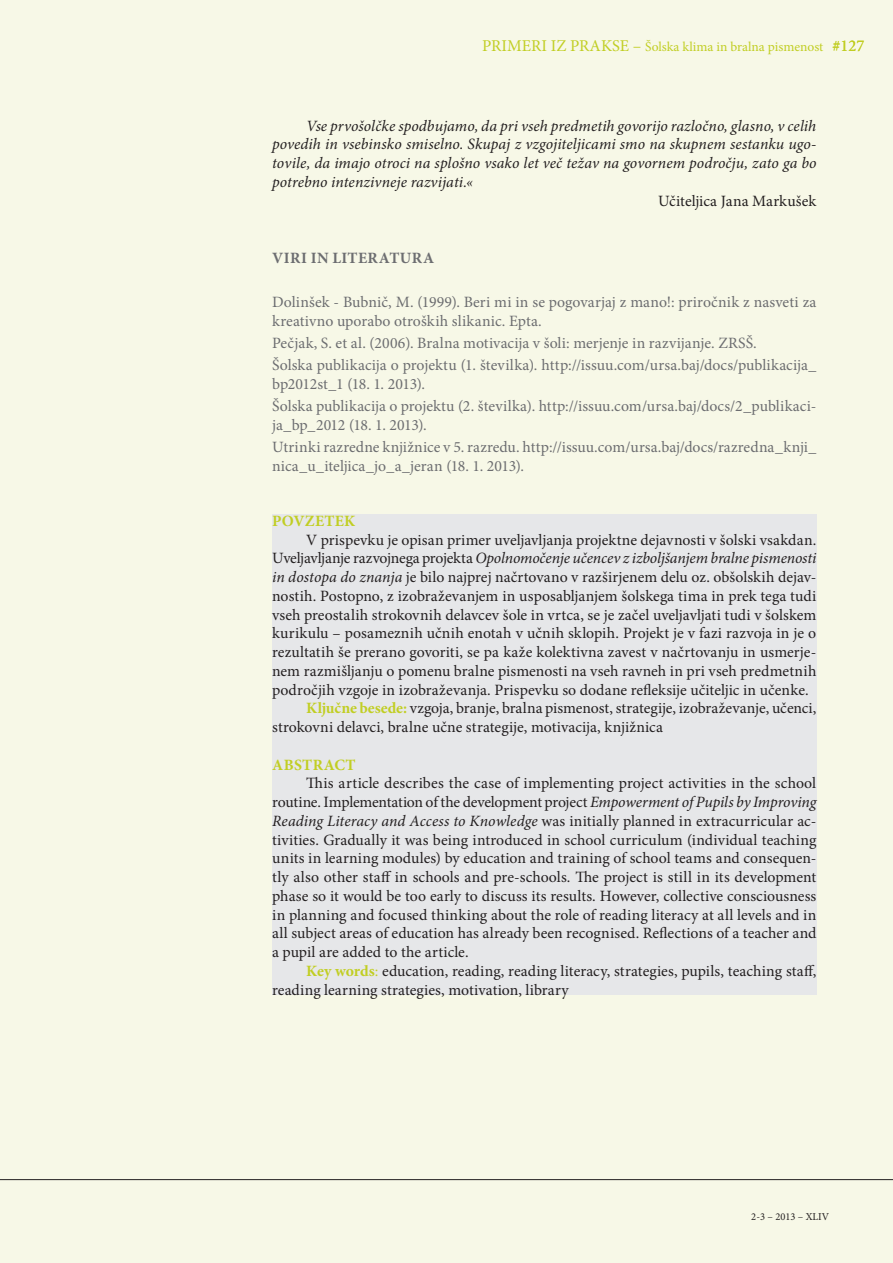
<style>
.page{position:relative;width:893px;height:1263px;background:#f7f8e7}
.page>*{position:absolute;margin:0;border:0;box-sizing:border-box;transform-origin:0 0}
.t1{font:15.75px/18.8px "Minion Pro";color:#231f20;text-align:justify}
.t2{font:15.75px/22.2px "Minion Pro";letter-spacing:.005em;color:#6c6d70}
.t3{font:italic 15.75px/18.8px "Minion Pro";letter-spacing:-.005em;color:#231f20;text-align:justify}
.t4{font:700 15.75px "Minion Pro";letter-spacing:.025em;color:#6c6d70}
.t5{font:700 15.75px "Minion Pro";letter-spacing:.02em;color:#c1ce23}
.t6{font:13.5px "Minion Pro";color:#c1ce23}
.t7{font:10.5px "Minion Pro";color:#231f20}
.s1{font-size:16.5px}
.s2{font-style:normal}
.s3{font-style:italic}
.s4{font-weight:700;color:#c1ce23}
.s5{color:#c1ce23}
</style>
<div class="page">
<hr style="left:0;top:1179px;width:893px;height:1px;background:#231f20">
<div style="left:272px;top:514px;width:544px;height:481px;background:#e6e7e9"></div>
<p class="t6" style="left:482px;top:38px;width:384px"><span class="s1">PRIMERI IZ PRAKSE –</span> Šolska klima in bralna pismenost <span class="s1">#127</span></p>
<p class="t3" style="left:272px;top:116px;width:546px;text-indent:34px">Vse prvošolčke spodbujamo, da pri vseh predmetih govorijo razločno, glasno, v celih povedih in vsebinsko smiselno. Skupaj z vzgojiteljicami smo na skupnem sestanku ugo&shy;tovile, da imajo otroci na splošno vsako let več težav na govornem področju, zato ga bo potrebno intenzivneje razvijati.«</p>
<p class="t1" style="left:658px;top:191px;width:160px">Učiteljica Jana Markušek</p>
<p class="t4" style="left:272px;top:247px;width:163px">VIRI IN LITERATURA</p>
<p class="t2" style="left:272px;top:293px;width:546px;line-height:18.8px">Dolinšek - Bubnič, M. (1999). Beri mi in se pogovarjaj z mano!: priročnik z nasveti za kreativno uporabo otroških slikanic. Epta.</p>
<p class="t2" style="left:272px;top:332px;width:546px">Pečjak, S. et al. (2006). Bralna motivacija v šoli: merjenje in razvijanje. ZRSŠ.<br>Šolska publikacija o projektu (1. številka). http://issuu.com/ursa.baj/docs/publikacija_</p>
<p class="t2" style="left:272px;top:373px;width:546px">bp2012st_1 (18. 1. 2013).<br>Šolska publikacija o projektu (2. številka). http://issuu.com/ursa.baj/docs/2_publikaci-</p>
<p class="t2" style="left:272px;top:414px;width:546px">ja_bp_2012 (18. 1. 2013).<br>Utrinki razredne knjižnice v 5. razredu. http://issuu.com/ursa.baj/docs/razredna_knji_</p>
<p class="t2" style="left:272px;top:455px;width:253px">nica_u_iteljica_jo_a_jeran (18. 1. 2013).</p>
<p class="t5" style="left:272px;top:510px;width:85px">POVZETEK</p>
<p class="t1" style="left:306px;top:530px;width:512px">V prispevku je opisan primer uveljavljanja projektne dejavnosti v šolski vsakdan.</p>
<p class="t3" style="left:272px;top:549px;width:546px"><span class="s2">Uveljavljanje razvojnega projekta</span> Opolnomočenje učencev z izboljšanjem bralne pismenosti</p>
<p class="t1" style="left:272px;top:568px;width:546px"><span class="s3">in dostopa do znanja</span> je bilo najprej načrtovano v razširjenem delu oz. obšolskih dejav-</p>
<p class="t1" style="left:272px;top:587px;width:546px">nostih. Postopno, z izobraževanjem in usposabljanjem šolskega tima in prek tega tudi</p>
<p class="t1" style="left:272px;top:605px;width:546px">vseh preostalih strokovnih delavcev šole in vrtca, se je začel uveljavljati tudi v šolskem</p>
<p class="t1" style="left:272px;top:624px;width:546px">kurikulu – posameznih učnih enotah v učnih sklopih. Projekt je v fazi razvoja in je o</p>
<p class="t1" style="left:272px;top:643px;width:546px">rezultatih še prerano govoriti, se pa kaže kolektivna zavest v načrtovanju in usmerje-</p>
<p class="t1" style="left:272px;top:662px;width:546px">nem razmišljanju o pomenu bralne pismenosti na vseh ravneh in pri vseh predmetnih</p>
<p class="t1" style="left:272px;top:680px;width:538px">področjih vzgoje in izobraževanja. Prispevku so dodane refleksije učiteljic in učenke.</p>
<p class="t1" style="left:306px;top:699px;width:512px"><span class="s4">Ključne besede:</span> vzgoja, branje, bralna pismenost, strategije, izobraževanje, učenci,</p>
<p class="t1" style="left:272px;top:718px;width:392px">strokovni delavci, bralne učne strategije, motivacija, knjižnica</p>
<p class="t5" style="left:272px;top:753px;width:85px">ABSTRACT</p>
<p class="t1" style="left:272px;top:774px;width:546px;text-indent:34px">This article describes the case of implementing project activities in the school routine. Implementation of the development project <span class="s3">Empowerment of Pupils by Improving Reading Literacy and Access to Knowledge</span> was initially planned in extracurricular ac&shy;tivities. Gradually it was being introduced in school curriculum (individual teaching units in learning modules) by education and training of school teams and consequen&shy;tly also other staff in schools and pre-schools. The project is still in its development phase so it would be too early to discuss its results. However, collective consciousness in planning and focused thinking about the role of reading literacy at all levels and in all subject areas of education has already been recognised. Reflections of a teacher and a pupil are added to the article.</p>
<p class="t1" style="left:272px;top:961px;width:546px;text-indent:34px"><span class="s4">Key words</span><span class="s5">:</span> education, reading, reading literacy, strategies, pupils, teaching staff, reading learning strategies, motivation, library</p>
<p class="t7" style="left:751px;top:1210px;width:79px">2-3 – 2013 – XLIV</p>
</div>
